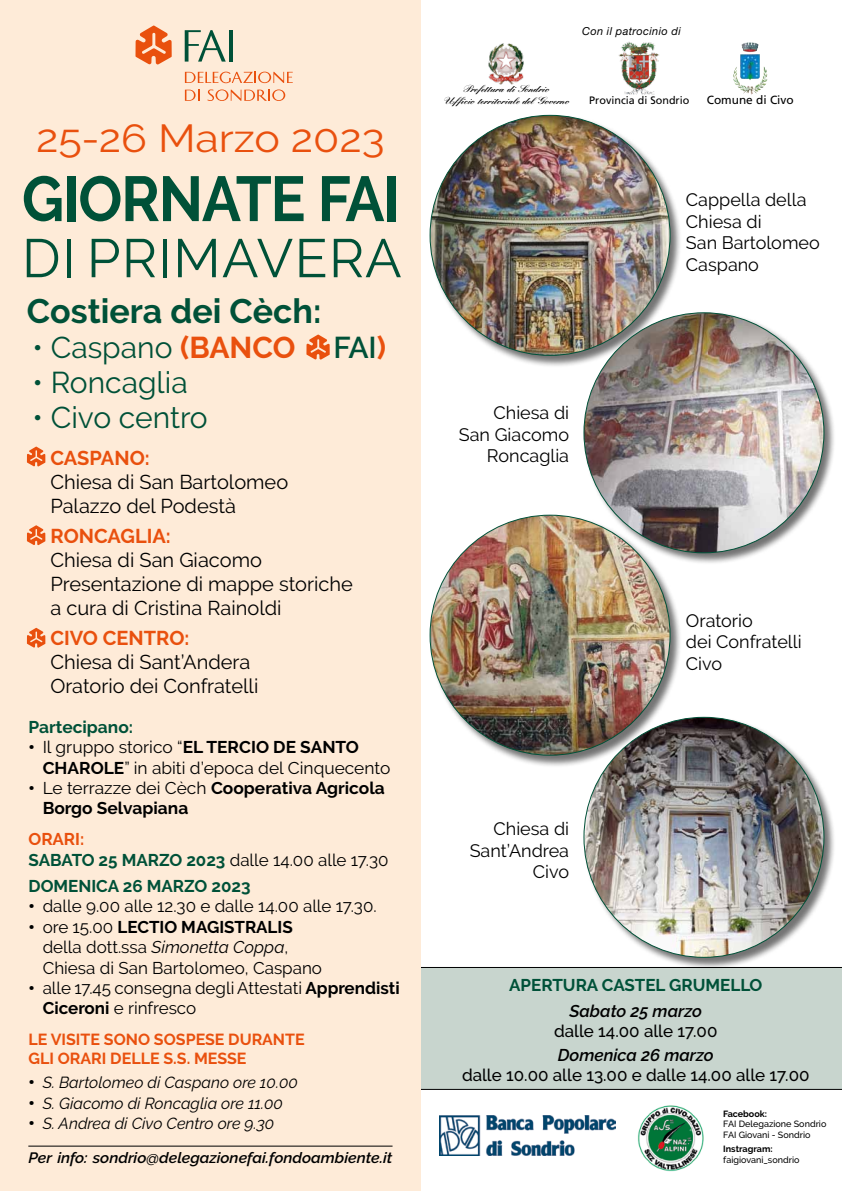
<style>
.page{position:relative;width:842px;height:1191px;background:#fff}
.page>*{position:absolute;margin:0;border:0;box-sizing:border-box;transform-origin:0 0}
.t1{font:700 63.4px "Raleway";color:#005138;scale:.92 1}
.t2{font:54.1px "Raleway";letter-spacing:.025em;color:#005138}
.t3{font:39px "Raleway";color:#e9500e;scale:1.1 1}
.t4{font:700 34px "Raleway";color:#005138}
.t5{font:30px "Raleway";color:#005138}
.t6{font:600 30px "Raleway";color:#005138}
.t7{font:20px/24px "Raleway";color:#000}
.t8{font:700 20px "Raleway";color:#e9500e}
.t9{font:18px/21.6px "Raleway";color:#000}
.t10{font:17px/20.4px "Raleway";color:#000}
.t11{font:500 17px "Raleway";color:#000}
.t12{font:700 17px "Raleway";color:#005138}
.t13{font:700 17px/20.4px "Raleway";color:#000}
.t14{font:italic 600 17px "Raleway";color:#000}
.t15{font:italic 16px "Raleway";color:#000}
.t16{font:700 16px/19.2px "Raleway";color:#e9500e}
.t17{font:italic 600 15px "Raleway";color:#000;scale:1.05 1}
.t18{font:11.9px "Frutiger LT Std";color:#000}
.t19{font:italic 11px "Helvetica Neue LT Std";letter-spacing:.03em;color:#000}
.t20{font:10.8px "Frutiger LT Std";color:#000}
.t21{font:900 9.8px/11.8px "Kuenstler Script";color:#000;text-align:center}
.t22{font:500 9px/10.8px "Raleway";color:#000}
.t23{font:700 9px "Raleway";color:#000}
.s1{font-weight:700;color:#e9500e}
.s2{font-weight:900}
.s3{font-weight:700}
.s4{font-weight:400}
.s5{font-weight:700;color:#005138}
.s6{font-style:italic}
.s7{font-weight:900;font-style:normal;font-size:17px}
</style>
<div class="page">
<div style="left:0;top:0;width:421px;height:1191px;background:#feebd8"></div>
<svg style="left:27px;top:446px;width:18px;height:20px"></svg>
<svg style="left:27px;top:525px;width:18px;height:20px"></svg>
<svg style="left:27px;top:628px;width:18px;height:20px"></svg>
<img style="left:440px;top:1115px;width:176px;height:41px">
<div style="left:421px;top:967px;width:421px;height:122px;background:#c8d5ce"></div>
<img style="left:619px;top:42px;width:40px;height:53px">
<img style="left:741px;top:42px;width:17px;height:10px">
<img style="left:488px;top:43px;width:36px;height:42px">
<hr style="left:421px;top:1089px;width:421px;height:1px;background:#000">
<hr style="left:421px;top:967px;width:421px;height:1px;background:#000">
<svg style="left:185px;top:72px;width:108px;height:11px"></svg>
<svg style="left:185px;top:90px;width:14px;height:11px"></svg>
<svg style="left:207px;top:89px;width:78px;height:12px"></svg>
<svg style="left:185px;top:30px;width:41px;height:32px"></svg>
<hr style="left:230px;top:30px;width:3px;height:32px;background:#005138">
<svg style="left:135px;top:26px;width:37px;height:39px"></svg>
<div style="left:429px;top:114px;width:253px;height:254px;background:#000;opacity:.55"></div>
<img style="left:430px;top:115px;width:240px;height:240px;border-radius:120px">
<div style="left:429px;top:514px;width:253px;height:253px;background:#000;opacity:.55"></div>
<img style="left:430px;top:515px;width:240px;height:240px;border-radius:120px">
<div style="left:583px;top:716px;width:253px;height:253px;background:#000;opacity:.55"></div>
<img style="left:584px;top:717px;width:240px;height:240px;border-radius:120px">
<div style="left:583px;top:312px;width:253px;height:253px;background:#000;opacity:.55"></div>
<img style="left:584px;top:313px;width:240px;height:240px;border-radius:120px">
<hr style="left:28px;top:1145px;width:364px;height:1px;background:#000">
<img style="left:637px;top:1105px;width:67px;height:66px">
<svg style="left:306px;top:334px;width:24px;height:26px"></svg>
<h3 class="t3" style="left:36px;top:115px;width:318px">25-26 Marzo 2023</h3>
<h1 class="t1" style="left:22px;top:163px;width:83px">Giornate</h1>
<h1 class="t1" style="left:318px;top:163px;width:91px">FaI</h1>
<h2 class="t2" style="left:22px;top:227px;width:342px">di Primavera</h2>
<h3 class="t4" style="left:27px;top:292px;width:296px">Costiera dei Cèch:</h3>
<h3 class="t5" style="left:33px;top:330px;width:264px">• Caspano <span class="s1">(BANCO</span></h3>
<h3 class="t6" style="left:333px;top:330px;width:54px">FAI<span class="s1">)</span></h3>
<h3 class="t5" style="left:33px;top:365px;width:157px">• Roncaglia</h3>
<h3 class="t5" style="left:33px;top:400px;width:177px">• Civo centro</h3>
<p class="t8" style="left:50px;top:447px;width:101px">CASPANO:</p>
<p class="t7" style="left:50px;top:470px;width:239px">Chiesa di San Bartolomeo<br>Palazzo del Podestà</p>
<p class="t8" style="left:50px;top:525px;width:122px">RONCAGLIA:</p>
<p class="t7" style="left:50px;top:548px;width:304px">Chiesa di San Giacomo<br>Presentazione di mappe storiche a cura di Cristina Rainoldi</p>
<p class="t8" style="left:50px;top:627px;width:141px">CIVO CENTRO:</p>
<p class="t7" style="left:50px;top:650px;width:209px">Chiesa di Sant’Andera<br>Oratorio dei Confratelli</p>
<p class="t12" style="left:29px;top:717px;width:106px">Partecipano:</p>
<p class="t10" style="left:43px;top:737px;width:349px;text-indent:-14px"><span class="s2">•</span> Il gruppo storico “<span class="s3">EL TERCIO DE SANTO<br>CHAROLE</span>” in abiti d’epoca del Cinquecento</p>
<p class="t13" style="left:43px;top:778px;width:344px;text-indent:-14px"><span class="s2">•</span> <span class="s4">Le terrazze dei Cèch</span> Cooperativa Agricola<br>Borgo Selvapiana</p>
<p class="t10" style="left:29px;top:829px;width:361px"><span class="s1">ORARI:<br></span><span class="s5">SABATO 25 MARZO 2023</span> dalle 14.00 alle 17.30</p>
<p class="t12" style="left:29px;top:876px;width:223px">DOMENICA 26 MARZO 2023</p>
<p class="t10" style="left:29px;top:896px;width:350px"><span class="s2">•</span> dalle 9.00 alle 12.30 e dalle 14.00 alle 17.30.</p>
<p class="t10" style="left:43px;top:916px;width:281px;text-indent:-14px"><span class="s2">•</span> ore 15.00 <span class="s3">LECTIO MAGISTRALIS </span>della dott.ssa <span class="s6">Simonetta Coppa</span>,<br>Chiesa di San Bartolomeo, Caspano</p>
<p class="t10" style="left:43px;top:977px;width:358px;text-indent:-14px"><span class="s2">•</span> alle 17.45 consegna degli Attestati <span class="s3">Apprendisti<br>Ciceroni</span> e rinfresco</p>
<p class="t16" style="left:29px;top:1030px;width:278px">LE VISITE SONO SOSPESE DURANTE<br>GLI ORARI DELLE S.S. MESSE</p>
<p class="t15" style="left:29px;top:1073px;width:271px"><span class="s7">•</span> S. Bartolomeo di Caspano ore 10.00</p>
<p class="t15" style="left:29px;top:1093px;width:256px"><span class="s7">•</span> S. Giacomo di Roncaglia ore 11.00</p>
<p class="t15" style="left:29px;top:1114px;width:247px"><span class="s7">•</span> S. Andrea di Civo Centro ore 9.30</p>
<p class="t17" style="left:29px;top:1149px;width:348px">Per info: sondrio@delegazionefai.fondoambiente.it</p>
<p class="t19" style="left:582px;top:24px;width:100px">Con il patrocinio di</p>
<p class="t21" style="left:443px;top:83px;width:127px">Prefettura di Sondrio<br>Ufficio territoriale del Governo</p>
<p class="t20" style="left:589px;top:93px;width:102px">Provincia di Sondrio</p>
<p class="t18" style="left:707px;top:92px;width:88px">Comune di Civo</p>
<p class="t9" style="left:686px;top:189px;width:135px">Cappella della<br>Chiesa di<br>San Bartolomeo<br>Caspano</p>
<p class="t9" style="left:459px;top:402px;width:112px;text-align:right">Chiesa di<br>San Giacomo<br>Roncaglia</p>
<p class="t9" style="left:686px;top:609px;width:117px">Oratorio<br>dei Confratelli<br>Civo</p>
<p class="t9" style="left:470px;top:818px;width:101px;text-align:right">Chiesa di<br>Sant’Andrea<br>Civo</p>
<p class="t12" style="left:509px;top:975px;width:23px">Apert</p>
<p class="t12" style="left:563px;top:975px;width:62px">ura Castel</p>
<p class="t12" style="left:669px;top:975px;width:63px">Grumello</p>
<p class="t14" style="left:569px;top:1001px;width:134px">Sabato 25 marzo</p>
<p class="t11" style="left:554px;top:1021px;width:165px">dalle 14.00 alle 17.00</p>
<p class="t14" style="left:558px;top:1044px;width:158px">Domenica 26 marzo</p>
<p class="t11" style="left:462px;top:1065px;width:349px">dalle 10.00 alle 13.00 e dalle 14.00 alle 17.00</p>
<p class="t23" style="left:723px;top:1108px;width:45px">Facebook:</p>
<p class="t22" style="left:723px;top:1118px;width:105px">FAI Delegazione Sondrio<br>FAI Giovani - Sondrio</p>
<p class="t23" style="left:723px;top:1143px;width:51px">Instragram:</p>
<p class="t22" style="left:723px;top:1154px;width:78px">faigiovani_sondrio</p>
</div>
